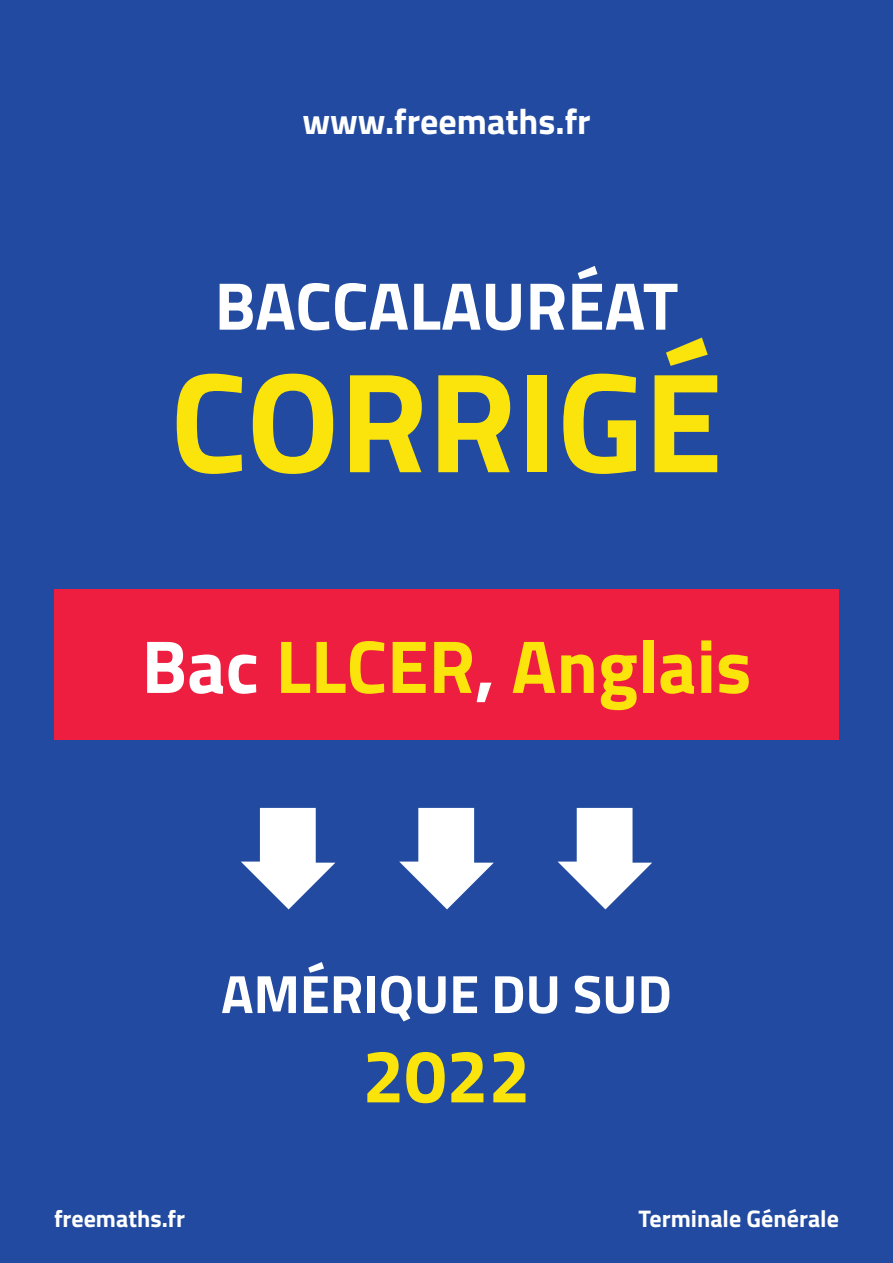
<style>
.page{position:relative;width:893px;height:1263px;background:#214aa0}
.page>*{position:absolute;margin:0;border:0;box-sizing:border-box;transform-origin:0 0}
.t1{font:700 142.5px "Titillium";color:#fbe30c}
.t2{font:700 75px "Titillium";color:#fbe30c}
.t3{font:700 67.5px "Titillium";color:#fff}
.t4{font:700 54px "Titillium";color:#fff}
.t5{font:700 36px "Titillium";color:#fff}
.t6{font:700 24px "Titillium";color:#fff}
.s1{color:#fff}
</style>
<div class="page">
<svg style="left:241px;top:808px;width:94px;height:101px"></svg>
<svg style="left:399px;top:808px;width:95px;height:101px"></svg>
<svg style="left:558px;top:808px;width:94px;height:101px"></svg>
<div style="left:54px;top:589px;width:785px;height:151px;background:#ed1e40"></div>
<h3 class="t5" style="left:302px;top:94px;width:290px">www.freemaths.fr</h3>
<h3 class="t3" style="left:215px;top:254px;width:465px">BACCALAURÉAT</h3>
<h1 class="t1" style="left:170px;top:313px;width:554px">CORRIGÉ</h1>
<h2 class="t2" style="left:142px;top:609px;width:611px"><span class="s1">Bac</span> LLCER<span class="s1">,</span> Anglais</h2>
<p class="t4" style="left:221px;top:953px;width:452px">AMÉRIQUE DU SUD</p>
<h2 class="t2" style="left:362px;top:1019px;width:169px">2022</h2>
<p class="t6" style="left:54px;top:1200px;width:133px">freemaths.fr</p>
<p class="t6" style="left:639px;top:1200px;width:202px">Terminale Générale</p>
</div>
